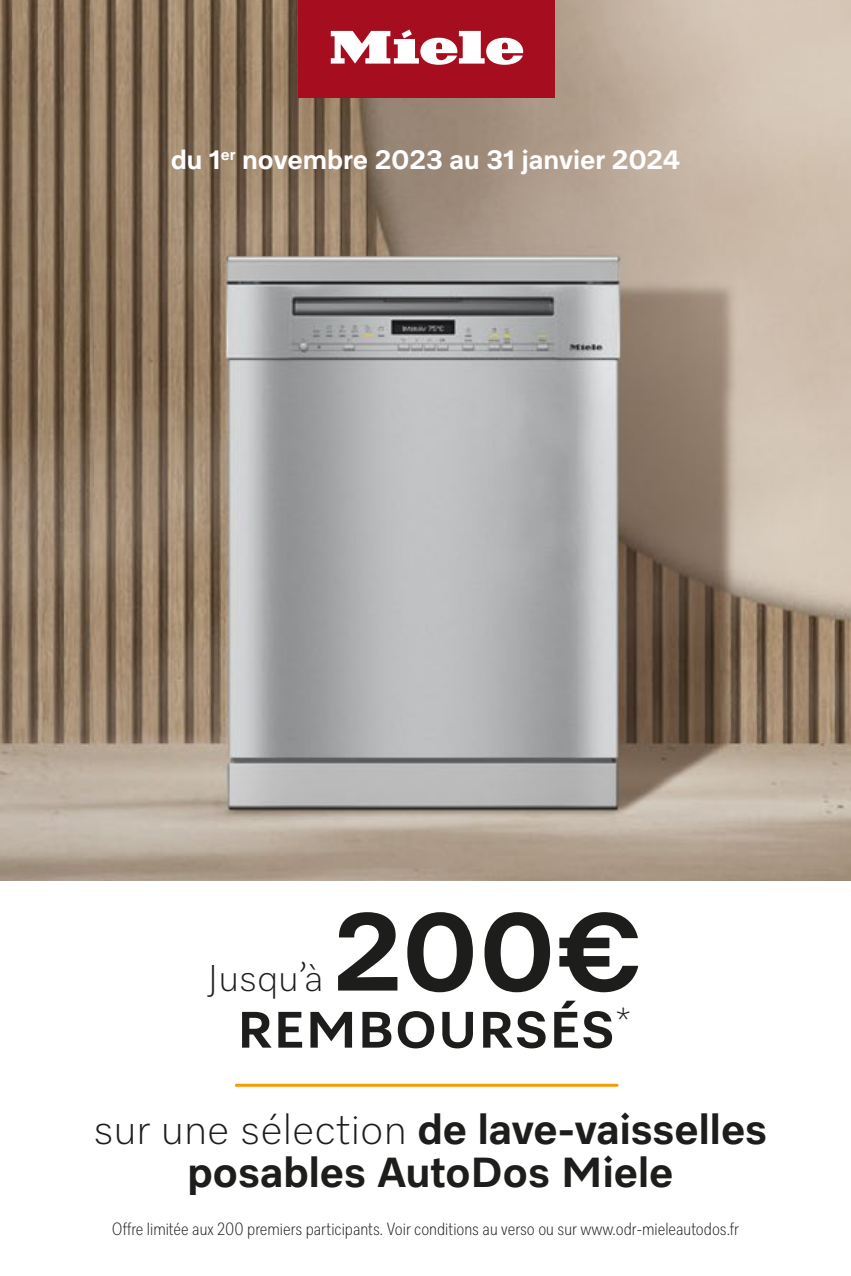
<style>
.page{position:relative;width:851px;height:1276px;background:#fff}
.page>*{position:absolute;margin:0;border:0;box-sizing:border-box;transform-origin:0 0}
.t1{font:700 112.5px "Miele Elements";color:#1d1d1b}
.t2{font:700 52.5px "Miele Elements";letter-spacing:.02em;color:#1d1d1b}
.t3{font:700 42.6px/43.2px "Miele Elements";color:#1d1d1b;text-align:center}
.t4{font:300 37.8px "Miele Elements";color:#1d1d1b}
.t5{font:700 27px "Miele Elements";color:#fff}
.t6{font:300 18px "Miele Elements Cond";color:#1d1d1b}
.s1{font-weight:300}
</style>
<div class="page">
<img style="left:0;top:0;width:850px;height:880px">
<div style="left:298px;top:0;width:256px;height:97px;background:#a60d1f"></div>
<svg style="left:331px;top:30px;width:192px;height:35px"></svg>
<hr style="left:236px;top:1083px;width:381px;height:3px;background:#f59c00">
<h3 class="t5" style="left:171px;top:143px;width:511px">du 1<sup>er</sup> novembre 2023 au 31 janvier 2024</h3>
<h1 class="t1" style="left:333px;top:880px;width:312px">200€</h1>
<h2 class="t2" style="left:237px;top:996px;width:395px">REMBOURSÉS<sup>*</sup></h2>
<h3 class="t4" style="left:208px;top:953px;width:117px">Jusquʼà</h3>
<h3 class="t3" style="left:93px;top:1106px;width:675px"><span class="s1">sur une sélection</span> de lave-vaisselles posables AutoDos Miele</h3>
<p class="t6" style="left:112px;top:1217px;width:628px">Offre limitée aux 200 premiers participants. Voir conditions au verso ou sur www.odr-mieleautodos.fr</p>
</div>
